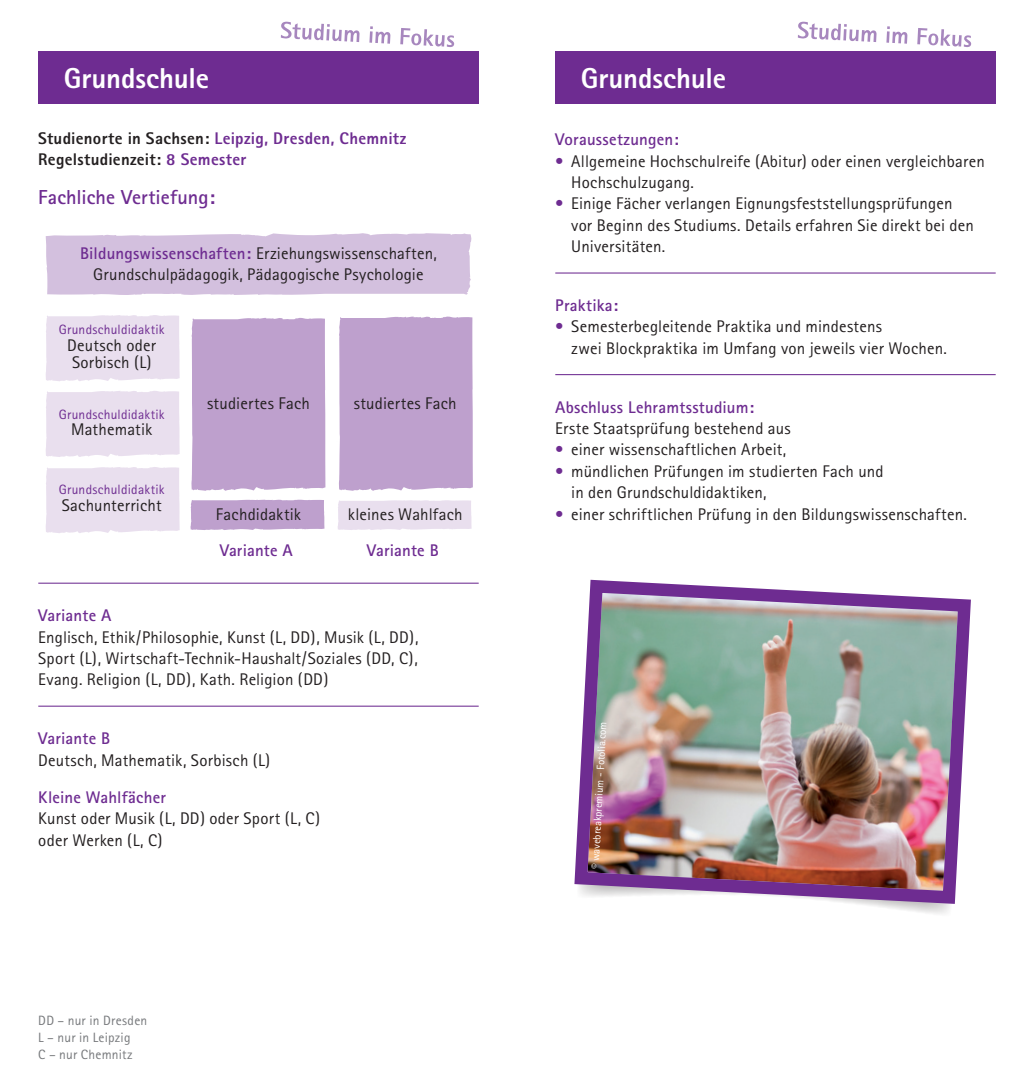
<style>
.page{position:relative;width:1034px;height:1085px;background:#fff}
.page>*{position:absolute;margin:0;border:0;box-sizing:border-box;transform-origin:0 0}
.t1{font:800 28.8px "Rotis Sans Serif";letter-spacing:-.005em;color:#fff}
.Text{font:700 20.25px "Rotis Sans Serif";letter-spacing:.005em;color:#6e2c91}
.Text-2{font:16.88px/21.4px "Rotis Sans Serif";letter-spacing:.01em;color:#231f20}
.Text-3{font:800 16.88px "Rotis Sans Serif";letter-spacing:.015em;color:#6e2c91}
.Text-4{font:700 16.88px "Rotis Sans Serif";letter-spacing:.01em;color:#6e2c91}
.Text-5{font:800 16.88px "Rotis Sans Serif";letter-spacing:.015em;color:#231f20}
.Text-6{font:13.5px "Rotis Sans Serif";letter-spacing:.02em;color:#6e2c91}
.Text-7{font:13.5px/16.9px "Rotis Sans Serif";letter-spacing:.015em;color:#76787b}
.t2{font:10.8px "Rotis Sans Serif";color:#fff}
.s1{color:#231f20}
.s2{color:#6e2c91}
.s3{font-weight:700;color:#6e2c91}
</style>
<div class="page">
<div style="left:46px;top:315px;width:134px;height:66px;background:#e9dfee"></div>
<div style="left:38px;top:51px;width:440px;height:52px;background:#6e2c91"></div>
<hr style="left:38px;top:582px;width:440px;height:1px;background:#6e2c91">
<hr style="left:38px;top:705px;width:440px;height:1px;background:#6e2c91">
<div style="left:555px;top:51px;width:440px;height:52px;background:#6e2c91"></div>
<img style="left:574px;top:579px;width:397px;height:331px">
<div style="left:46px;top:233px;width:426px;height:62px;background:#d3c0de"></div>
<div style="left:46px;top:391px;width:134px;height:66px;background:#e9dfee"></div>
<div style="left:46px;top:467px;width:134px;height:66px;background:#e9dfee"></div>
<div style="left:191px;top:317px;width:134px;height:174px;background:#bea0cd"></div>
<svg style="left:190px;top:499px;width:134px;height:31px;background:#c2a6d0"></svg>
<div style="left:338px;top:500px;width:133px;height:30px;background:#e9dfee"></div>
<svg style="left:281px;top:22px;width:173px;height:25px"></svg>
<svg style="left:797px;top:22px;width:174px;height:25px"></svg>
<hr style="left:555px;top:272px;width:440px;height:1px;background:#6e2c91">
<hr style="left:555px;top:374px;width:440px;height:1px;background:#6e2c91">
<div style="left:339px;top:316px;width:134px;height:175px;background:#bea0cd"></div>
<p class="t1" style="left:64px;top:60px;width:147px">Grundschule</p>
<p class="Text-3" style="left:38px;top:127px;width:369px"><span class="s1">Studienorte in Sachsen:</span> Leipzig, Dresden, Chemnitz</p>
<p class="Text-5" style="left:38px;top:149px;width:209px">Regelstudienzeit: <span class="s2">8 Semester</span></p>
<p class="Text" style="left:38px;top:184px;width:178px">Fachliche Vertiefung:</p>
<p class="Text-2" style="left:80px;top:243px;width:358px;line-height:20.7px;text-align:center"><span class="s3">Bildungswissenschaften:</span> Erziehungswissenschaften,<br>Grundschulpädagogik, Pädagogische Psychologie</p>
<p class="Text-6" style="left:59px;top:321px;width:107px">Grundschuldidaktik</p>
<p class="Text-2" style="left:67px;top:336px;width:90px;line-height:16.9px">Deutsch oder<br>Sorbisch (L)</p>
<p class="Text-6" style="left:59px;top:406px;width:107px">Grundschuldidaktik</p>
<p class="Text-2" style="left:71px;top:419px;width:83px">Mathematik</p>
<p class="Text-6" style="left:59px;top:481px;width:107px">Grundschuldidaktik</p>
<p class="Text-2" style="left:62px;top:494px;width:101px">Sachunterricht</p>
<p class="Text-2" style="left:207px;top:393px;width:104px">studiertes Fach</p>
<p class="Text-2" style="left:354px;top:393px;width:104px">studiertes Fach</p>
<p class="Text-2" style="left:216px;top:504px;width:87px">Fachdidaktik</p>
<p class="Text-2" style="left:348px;top:504px;width:116px">kleines Wahlfach</p>
<p class="Text-4" style="left:220px;top:539px;width:75px">Variante A</p>
<p class="Text-4" style="left:367px;top:539px;width:73px">Variante B</p>
<p class="Text-2" style="left:38px;top:604px;width:382px"><span class="s3">Variante A<br></span>Englisch, Ethik/Philosophie, Kunst (L, DD), Musik (L, DD), Sport (L), Wirtschaft-Technik-Haushalt/Soziales (DD, C), Evang. Religion (L, DD), Kath. Religion (DD)</p>
<p class="Text-2" style="left:38px;top:727px;width:233px"><span class="s3">Variante B<br></span>Deutsch, Mathematik, Sorbisch (L)</p>
<p class="Text-2" style="left:38px;top:786px;width:283px"><span class="s3">Kleine Wahlfächer<br></span>Kunst oder Musik (L, DD) oder Sport (L, C) oder Werken (L, C)</p>
<p class="Text-7" style="left:38px;top:1011px;width:110px">DD – nur in Dresden<br>L – nur in Leipzig<br>C – nur Chemnitz</p>
<p class="t1" style="left:580px;top:60px;width:147px">Grundschule</p>
<p class="Text-4" style="left:555px;top:129px;width:125px">Voraussetzungen:</p>
<p class="Text-2" style="left:571px;top:150px;width:415px;text-indent:-16px"><span class="s2">•</span> Allgemeine Hochschulreife (Abitur) oder einen vergleichbaren<br>Hochschulzugang.</p>
<p class="Text-2" style="left:571px;top:193px;width:404px;text-indent:-16px"><span class="s2">•</span> Einige Fächer verlangen Eignungsfeststellungsprüfungen vor Beginn des Studiums. Details erfahren Sie direkt bei den<br>Universitäten.</p>
<p class="Text-4" style="left:555px;top:294px;width:64px">Praktika:</p>
<p class="Text-2" style="left:571px;top:316px;width:377px;text-indent:-16px"><span class="s2">•</span> Semesterbegleitende Praktika und mindestens<br>zwei Blockpraktika im Umfang von jeweils vier Wochen.</p>
<p class="Text-2" style="left:555px;top:396px;width:237px"><span class="s3">Abschluss Lehramtsstudium:<br></span>Erste Staatsprüfung bestehend aus</p>
<p class="Text-2" style="left:555px;top:439px;width:232px"><span class="s2">•</span> einer wissenschaftlichen Arbeit,</p>
<p class="Text-2" style="left:571px;top:460px;width:314px;text-indent:-16px"><span class="s2">•</span> mündlichen Prüfungen im studierten Fach und in den Grundschuldidaktiken,</p>
<p class="Text-2" style="left:555px;top:503px;width:413px"><span class="s2">•</span> einer schriftlichen Prüfung in den Bildungswissenschaften.</p>
<p class="t2" style="left:588px;top:868px;width:149px;rotate:-87deg">© wavebreakpremium - Fotolia.com</p>
</div>
